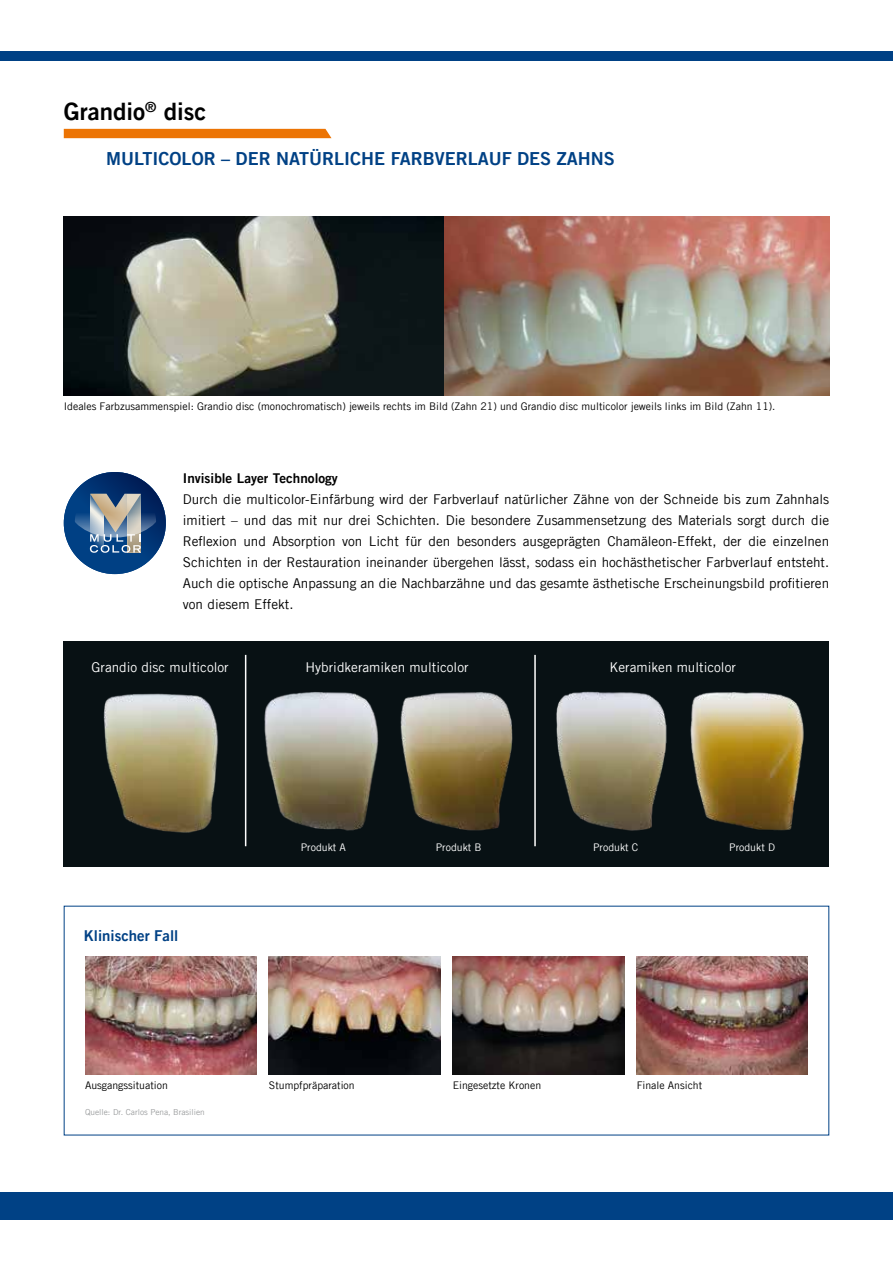
<style>
.page{position:relative;width:893px;height:1263px;background:#fff}
.page>*{position:absolute;margin:0;border:0;box-sizing:border-box;transform-origin:0 0}
.t1{font:24px "Trade Gothic LT Com Bd 2";color:#000}
.t2{font:18px "Trade Gothic LT Com Bd 2";color:#004185}
.t3{font:15px "Trade Gothic LT Com Bd 2";color:#004185}
.t4{font:13.5px/21px "Trade Gothic LT Com";color:#000;text-align:justify}
.t5{font:13.5px "Trade Gothic LT Com";color:#fff}
.t6{font:13.5px "Trade Gothic LT Com Bd 2";color:#000}
.t7{font:10.5px "Trade Gothic LT Com";color:#000}
.t8{font:10.5px "Trade Gothic LT Com";color:#fff}
.t9{font:8.25px "Trade Gothic LT Com";color:#9c9e9f}
</style>
<div class="page">
<div style="left:0;top:1192px;width:893px;height:28px;background:#004185"></div>
<div style="left:0;top:51px;width:893px;height:10px;background:#004185"></div>
<div style="left:64px;top:129px;width:267px;height:9px;background:#ec7404"></div>
<img style="left:85px;top:956px;width:171px;height:118px">
<img style="left:269px;top:956px;width:171px;height:118px">
<img style="left:453px;top:956px;width:171px;height:118px">
<img style="left:637px;top:956px;width:171px;height:118px">
<svg style="left:64px;top:472px;width:102px;height:102px"></svg>
<img style="left:64px;top:217px;width:765px;height:178px">
<div style="left:64px;top:641px;width:765px;height:225px;background:#081114"></div>
<img style="left:556px;top:691px;width:248px;height:140px">
<img style="left:264px;top:692px;width:249px;height:139px">
<img style="left:103px;top:693px;width:115px;height:140px">
<hr style="left:245px;top:655px;width:1px;height:191px;background:#fff">
<hr style="left:534px;top:655px;width:2px;height:191px;background:#fff">
<h1 class="t1" style="left:64px;top:97px;width:144px">Grandio<sup>®</sup> disc</h1>
<h2 class="t2" style="left:106px;top:147px;width:510px">MULTICOLOR – DER NATÜRLICHE FARBVERLAUF DES ZAHNS</h2>
<p class="t7" style="left:64px;top:400px;width:713px">Ideales Farbzusammenspiel: Grandio disc (monochromatisch) jeweils rechts im Bild (Zahn 21) und Grandio disc multicolor jeweils links im Bild (Zahn 11).</p>
<p class="t6" style="left:183px;top:470px;width:157px">Invisible Layer Technology</p>
<p class="t4" style="left:183px;top:489px;width:648px">Durch die multicolor-Einfärbung wird der Farbverlauf natürlicher Zähne von der Schneide bis zum Zahnhals imitiert – und das mit nur drei Schichten. Die besondere Zusammensetzung des Materials sorgt durch die Reflexion und Absorption von Licht für den besonders ausgeprägten Chamäleon-Effekt, der die einzelnen Schichten in der Restauration ineinander übergehen lässt, sodass ein hochästhetischer Farbverlauf entsteht.<br>Auch die optische Anpassung an die Nachbarzähne und das gesamte ästhetische Erscheinungsbild profitieren von diesem Effekt.</p>
<p class="t5" style="left:92px;top:659px;width:139px">Grandio disc multicolor</p>
<p class="t5" style="left:305px;top:659px;width:165px">Hybridkeramiken multicolor</p>
<p class="t5" style="left:610px;top:659px;width:128px">Keramiken multicolor</p>
<p class="t3" style="left:84px;top:927px;width:96px">Klinischer Fall</p>
<p class="t8" style="left:301px;top:841px;width:47px">Produkt A</p>
<p class="t8" style="left:436px;top:841px;width:47px">Produkt B</p>
<p class="t8" style="left:593px;top:841px;width:47px">Produkt C</p>
<p class="t8" style="left:729px;top:841px;width:47px">Produkt D</p>
<p class="t7" style="left:85px;top:1079px;width:84px">Ausgangssituation</p>
<p class="t7" style="left:269px;top:1079px;width:87px">Stumpfpräparation</p>
<p class="t7" style="left:453px;top:1079px;width:90px">Eingesetzte Kronen</p>
<p class="t7" style="left:637px;top:1079px;width:67px">Finale Ansicht</p>
<p class="t9" style="left:85px;top:1107px;width:121px">Quelle: Dr. Carlos Pena, Brasilien</p>
</div>
